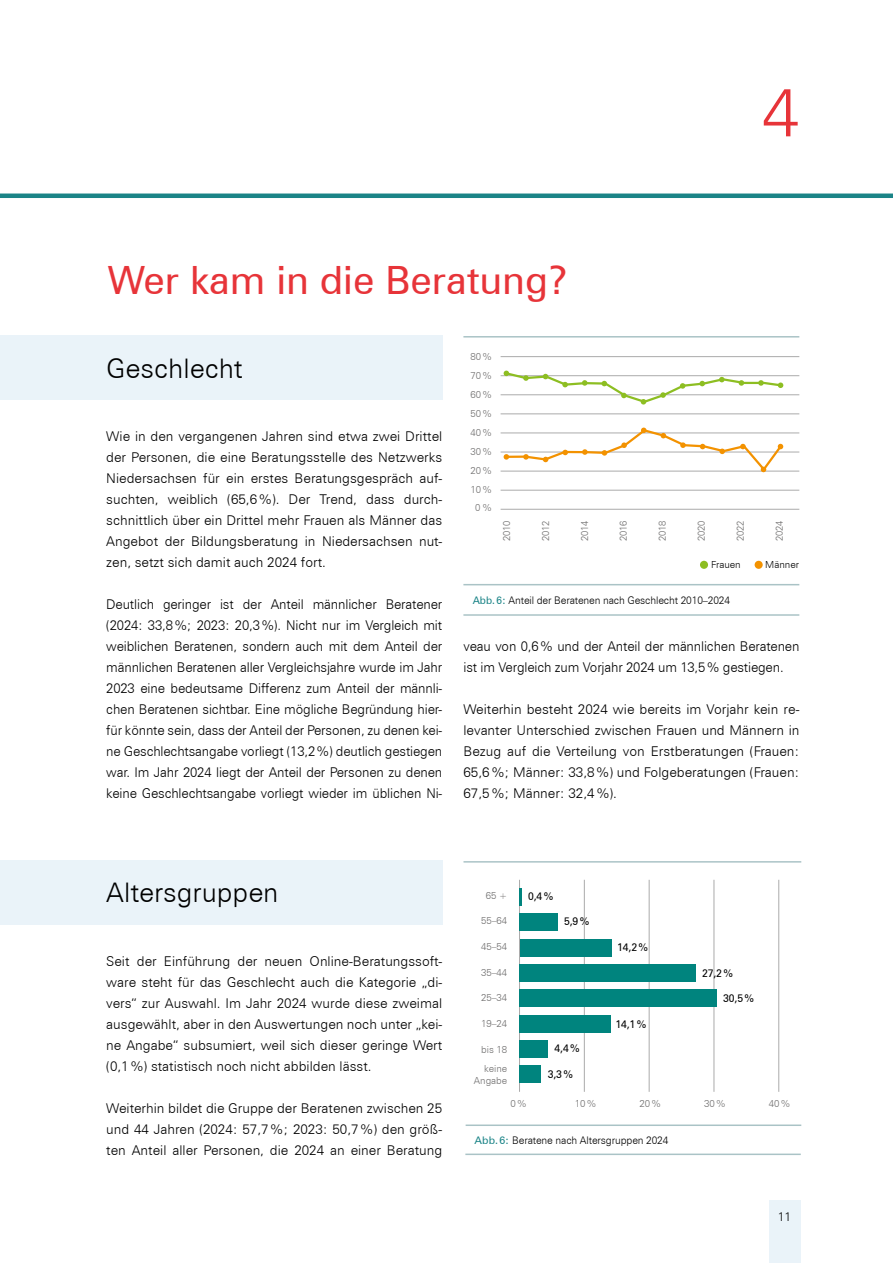
<style>
.page{position:relative;width:893px;height:1263px;background:#fff}
.page>*{position:absolute;margin:0;border:0;box-sizing:border-box;transform-origin:0 0}
.t1{font:300 67.5px "Zurich BT";color:#e73439}
.t2{font:39px "Zurich BT";color:#e73439}
.t3{font:300 27px "Zurich BT";color:#000}
.t4{font:300 13.5px/21px "Zurich BT";color:#000;text-align:justify}
.t5{font:300 12px "Zurich BT";color:#000}
.t6{font:10.8px "Zurich BT";letter-spacing:-.01em;color:#000}
.t7{font:300 10.5px "Zurich BT";letter-spacing:-.01em;color:#000}
.t8{font:300 9.75px/12px "Zurich BT";color:#706f6f;text-align:right}
.t9{font:300 9.75px "Zurich BT";color:#000}
.s1{font-weight:400;color:#1b8487}
</style>
<div class="page">
<div style="left:769px;top:1200px;width:31px;height:63px;background:#eaf3f9"></div>
<hr style="left:0;top:194px;width:893px;height:4px;background:#1b8487">
<div style="left:0;top:336px;width:442px;height:64px;background:#eaf3f9"></div>
<div style="left:0;top:860px;width:442px;height:65px;background:#eaf3f9"></div>
<hr style="left:463px;top:584px;width:336px;height:1px;background:#aac3c6">
<hr style="left:463px;top:614px;width:336px;height:2px;background:#aac3c6">
<hr style="left:463px;top:336px;width:336px;height:2px;background:#aac3c6">
<hr style="left:465px;top:1153px;width:336px;height:2px;background:#aac3c6">
<hr style="left:466px;top:1124px;width:335px;height:2px;background:#aac3c6">
<hr style="left:463px;top:861px;width:338px;height:2px;background:#aac3c6">
<hr style="left:501px;top:356px;width:298px;height:1px;background:#ababab">
<hr style="left:501px;top:375px;width:298px;height:1px;background:#ababab">
<hr style="left:501px;top:414px;width:298px;height:1px;background:#ababab">
<hr style="left:501px;top:452px;width:298px;height:1px;background:#ababab">
<hr style="left:501px;top:490px;width:298px;height:1px;background:#ababab">
<hr style="left:501px;top:394px;width:298px;height:1px;background:#ababab">
<hr style="left:501px;top:433px;width:298px;height:1px;background:#ababab">
<hr style="left:501px;top:471px;width:298px;height:1px;background:#ababab">
<hr style="left:501px;top:509px;width:298px;height:1px;background:#ababab">
<div style="left:700px;top:561px;width:8px;height:8px;background:#8dbe22;border-radius:50%"></div>
<div style="left:755px;top:561px;width:8px;height:8px;background:#f39200;border-radius:50%"></div>
<svg style="left:504px;top:371px;width:279px;height:34px"></svg>
<svg style="left:504px;top:428px;width:280px;height:45px"></svg>
<hr style="left:519px;top:880px;width:1px;height:212px;background:#ababab">
<hr style="left:584px;top:880px;width:1px;height:212px;background:#ababab">
<hr style="left:649px;top:880px;width:1px;height:212px;background:#ababab">
<hr style="left:714px;top:880px;width:1px;height:212px;background:#ababab">
<hr style="left:778px;top:880px;width:1px;height:212px;background:#ababab">
<svg style="left:520px;top:888px;width:2px;height:18px"></svg>
<div style="left:520px;top:913px;width:38px;height:18px;background:#00847e"></div>
<div style="left:520px;top:939px;width:92px;height:17px;background:#00847e"></div>
<div style="left:520px;top:964px;width:176px;height:18px;background:#00847e"></div>
<div style="left:520px;top:989px;width:197px;height:18px;background:#00847e"></div>
<div style="left:520px;top:1015px;width:91px;height:17px;background:#00847e"></div>
<div style="left:520px;top:1040px;width:28px;height:18px;background:#00847e"></div>
<div style="left:520px;top:1065px;width:21px;height:18px;background:#00847e"></div>
<p class="t2" style="left:107px;top:256px;width:462px">Wer kam in die Beratung?</p>
<p class="t1" style="left:762px;top:71px;width:39px">4</p>
<p class="t3" style="left:106px;top:352px;width:138px">Geschlecht</p>
<p class="t4" style="left:106px;top:426px;width:337px">Wie in den vergangenen Jahren sind etwa zwei Drittel der Personen, die eine Beratungsstelle des Netzwerks Niedersachsen für ein erstes Beratungsgespräch auf&shy;suchten, weiblich (65,6%). Der Trend, dass durch&shy;schnittlich über ein Drittel mehr Frauen als Männer das Angebot der Bildungsberatung in Niedersachsen nut&shy;zen, setzt sich damit auch 2024 fort.</p>
<p class="t4" style="left:106px;top:594px;width:337px">Deutlich geringer ist der Anteil männlicher Beratener (2024: 33,8%; 2023: 20,3%). Nicht nur im Vergleich mit weiblichen Beratenen, sondern auch mit dem Anteil der männlichen Beratenen aller Vergleichsjahre wurde im Jahr 2023 eine bedeutsame Differenz zum Anteil der männli&shy;chen Beratenen sichtbar. Eine mögliche Begründung hier&shy;für könnte sein, dass der Anteil der Personen, zu denen kei&shy;ne Geschlechtsangabe vorliegt (13,2%) deutlich gestiegen war. Im Jahr 2024 liegt der Anteil der Personen zu denen keine Geschlechtsangabe vorliegt wieder im üblichen Ni-</p>
<p class="t8" style="left:471px;top:350px;width:23px">80%</p>
<p class="t8" style="left:471px;top:369px;width:23px">70%</p>
<p class="t8" style="left:471px;top:388px;width:23px">60%</p>
<p class="t8" style="left:471px;top:407px;width:23px">50%</p>
<p class="t8" style="left:471px;top:426px;width:23px">40%</p>
<p class="t8" style="left:471px;top:445px;width:23px">30%</p>
<p class="t8" style="left:471px;top:464px;width:23px">20%</p>
<p class="t8" style="left:471px;top:483px;width:23px">10%</p>
<p class="t8" style="left:475px;top:502px;width:18px">0%</p>
<p class="t8" style="left:500px;top:541px;width:22px;rotate:-90deg">2010</p>
<p class="t8" style="left:539px;top:541px;width:22px;rotate:-90deg">2012</p>
<p class="t8" style="left:578px;top:541px;width:22px;rotate:-90deg">2014</p>
<p class="t8" style="left:617px;top:541px;width:22px;rotate:-90deg">2016</p>
<p class="t8" style="left:656px;top:541px;width:22px;rotate:-90deg">2018</p>
<p class="t8" style="left:695px;top:541px;width:22px;rotate:-90deg">2020</p>
<p class="t8" style="left:734px;top:541px;width:22px;rotate:-90deg">2022</p>
<p class="t8" style="left:773px;top:541px;width:22px;rotate:-90deg">2024</p>
<p class="t9" style="left:711px;top:559px;width:31px">Frauen</p>
<p class="t9" style="left:765px;top:559px;width:35px">Männer</p>
<p class="t7" style="left:473px;top:594px;width:259px"><span class="s1">Abb. 6:</span> Anteil der Beratenen nach Geschlecht 2010–2024</p>
<p class="t4" style="left:463px;top:636px;width:337px">veau von 0,6% und der Anteil der männlichen Beratenen ist im Vergleich zum Vorjahr 2024 um 13,5% gestiegen.</p>
<p class="t4" style="left:463px;top:699px;width:337px">Weiterhin besteht 2024 wie bereits im Vorjahr kein re&shy;levanter Unterschied zwischen Frauen und Männern in Bezug auf die Verteilung von Erstberatungen (Frauen:<br>65,6%; Männer: 33,8%) und Folgeberatungen (Frauen:<br>67,5%; Männer: 32,4%).</p>
<p class="t3" style="left:106px;top:876px;width:174px">Altersgruppen</p>
<p class="t4" style="left:106px;top:951px;width:337px">Seit der Einführung der neuen Online-Beratungssoft&shy;ware steht für das Geschlecht auch die Kategorie „di&shy;vers“ zur Auswahl. Im Jahr 2024 wurde diese zweimal ausgewählt, aber in den Auswertungen noch unter „kei&shy;ne Angabe“ subsumiert, weil sich dieser geringe Wert (0,1%) statistisch noch nicht abbilden lässt.</p>
<p class="t4" style="left:106px;top:1098px;width:337px">Weiterhin bildet die Gruppe der Beratenen zwischen 25 und 44 Jahren (2024: 57,7%; 2023: 50,7%) den größ&shy;ten Anteil aller Personen, die 2024 an einer Beratung</p>
<p class="t8" style="left:486px;top:889px;width:23px">65 +</p>
<p class="t8" style="left:481px;top:915px;width:28px">55–64</p>
<p class="t8" style="left:481px;top:940px;width:28px">45–54</p>
<p class="t8" style="left:481px;top:966px;width:28px">35–44</p>
<p class="t8" style="left:481px;top:992px;width:28px">25–34</p>
<p class="t8" style="left:481px;top:1017px;width:28px">19–24</p>
<p class="t8" style="left:481px;top:1043px;width:28px">bis 18</p>
<p class="t8" style="left:474px;top:1062px;width:35px">keine<br>Angabe</p>
<p class="t6" style="left:528px;top:889px;width:27px">0,4%</p>
<p class="t6" style="left:564px;top:915px;width:27px">5,9%</p>
<p class="t6" style="left:555px;top:1041px;width:27px">4,4%</p>
<p class="t6" style="left:548px;top:1068px;width:27px">3,3%</p>
<p class="t6" style="left:617px;top:941px;width:33px">14,2%</p>
<p class="t6" style="left:615px;top:1017px;width:33px">14,1%</p>
<p class="t6" style="left:702px;top:966px;width:33px">27,2%</p>
<p class="t6" style="left:723px;top:991px;width:33px">30,5%</p>
<p class="t8" style="left:511px;top:1098px;width:18px">0%</p>
<p class="t8" style="left:575px;top:1098px;width:23px">10%</p>
<p class="t8" style="left:639px;top:1098px;width:23px">20%</p>
<p class="t8" style="left:704px;top:1098px;width:23px">30%</p>
<p class="t8" style="left:769px;top:1098px;width:23px">40%</p>
<p class="t7" style="left:475px;top:1134px;width:195px"><span class="s1">Abb. 6:</span> Beratene nach Altersgruppen 2024</p>
<p class="t5" style="left:778px;top:1209px;width:15px">11</p>
</div>
